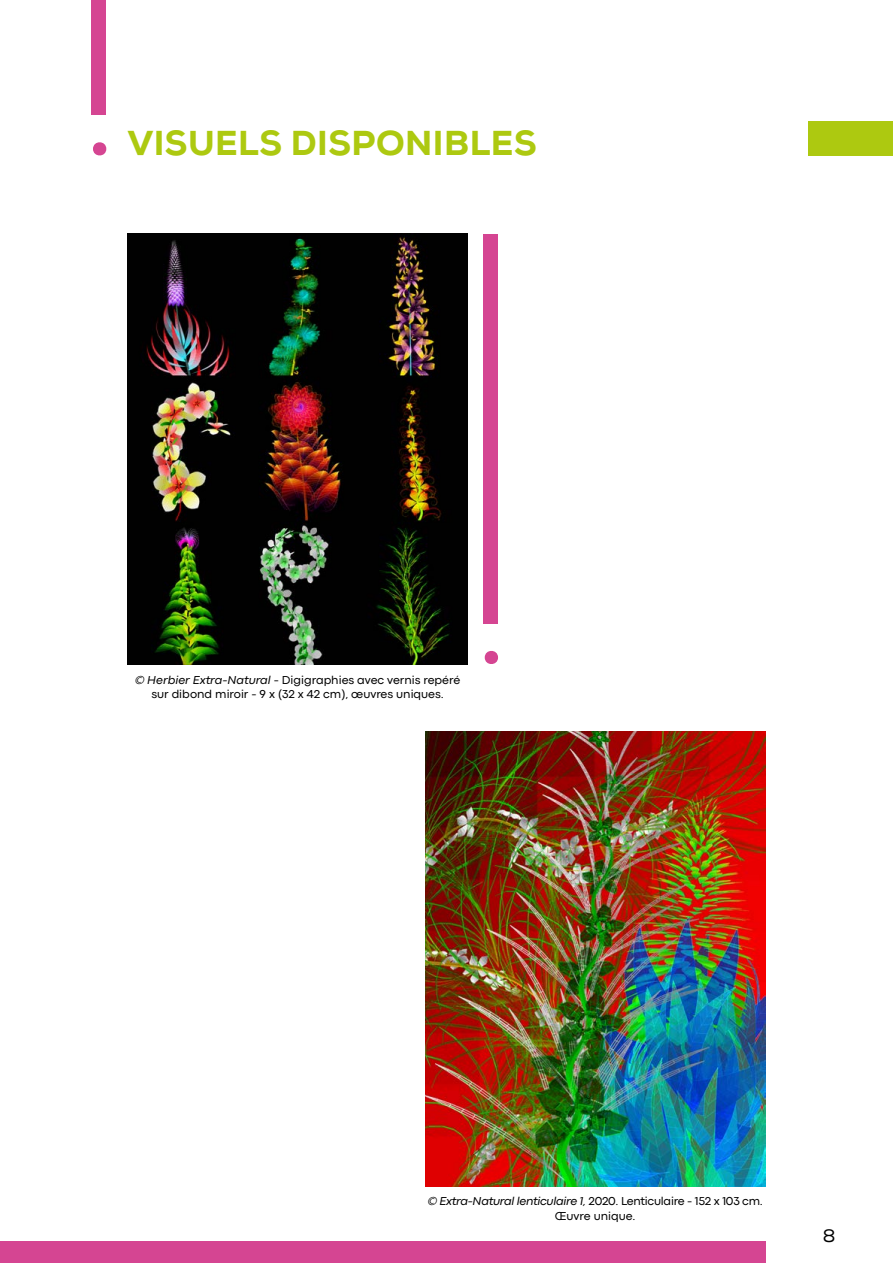
<style>
.page{position:relative;width:893px;height:1263px;background:#fff}
.page>*{position:absolute;margin:0;border:0;box-sizing:border-box;transform-origin:0 0}
.t1{font:800 34.5px "Nexa";letter-spacing:.015em;color:#adc910}
.t2{font:18px "Nexa";color:#000}
.t3{font:12px/14.4px "Codec Pro";color:#000;text-align:center}
.s1{font-style:italic}
</style>
<div class="page">
<div style="left:91px;top:0;width:15px;height:115px;background:#d54592"></div>
<svg style="left:93px;top:142px;width:13px;height:14px"></svg>
<div style="left:483px;top:234px;width:15px;height:390px;background:#d54592"></div>
<svg style="left:485px;top:651px;width:13px;height:13px"></svg>
<img style="left:128px;top:234px;width:340px;height:430px">
<img style="left:425px;top:732px;width:340px;height:454px">
<div style="left:808px;top:121px;width:85px;height:34px;background:#adc910"></div>
<div style="left:0;top:1242px;width:765px;height:21px;background:#d54592"></div>
<h1 class="t1" style="left:128px;top:121px;width:410px">VISUELS DISPONIBLES</h1>
<p class="t3" style="left:135px;top:672px;width:327px"><span class="s1">© Herbier Extra-Natural</span> - Digigraphies avec vernis repéré sur dibond miroir - 9 x (32 x 42 cm), œuvres uniques.</p>
<p class="t3" style="left:428px;top:1194px;width:337px"><span class="s1">© Extra-Natural lenticulaire 1,</span> 2020. Lenticulaire - 152 x 103 cm.<br>Œuvre unique.</p>
<h2 class="t2" style="left:823px;top:1225px;width:14px">8</h2>
</div>
